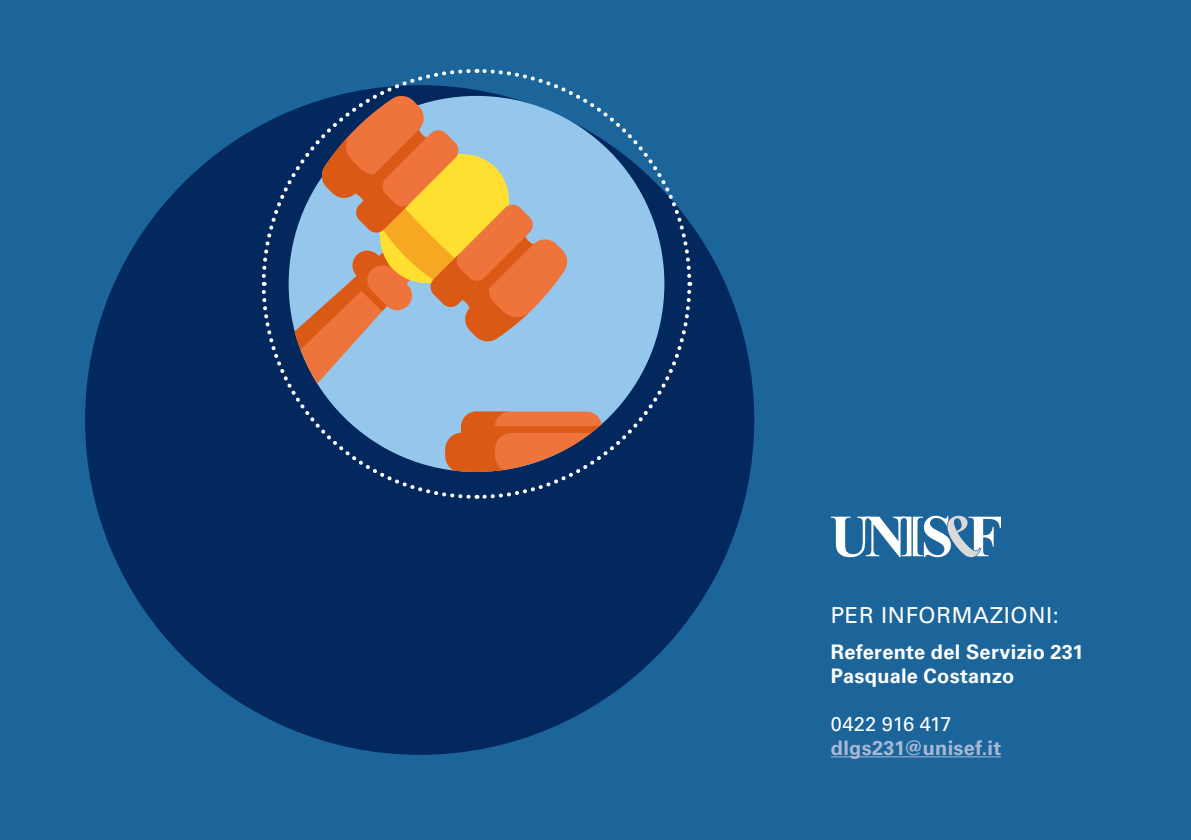
<style>
.page{position:relative;width:1191px;height:840px;background:#fff}
.page>*{position:absolute;margin:0;border:0;box-sizing:border-box;transform-origin:0 0}
.t1{font:22px "Univers LT Std";letter-spacing:.03em;color:#fff}
.t2{font:700 20px/24px "Univers LT Std";letter-spacing:.015em;color:#fff}
.t3{font:700 20px "Univers LT Std";letter-spacing:.015em;color:#a8b8d6}
.t4{font:20px "Univers LT Std";letter-spacing:-.015em;color:#fff}
</style>
<div class="page">
<div style="left:0;top:0;width:1191px;height:839px;background:#1c659b"></div>
<hr style="left:831px;top:756px;width:170px;height:1px;background:#a8b8d6">
<svg style="left:831px;top:515px;width:170px;height:42px"></svg>
<div style="left:85px;top:85px;width:669px;height:669px;background:#03285e;border-radius:50%"></div>
<svg style="left:477px;top:69px;width:216px;height:211px"></svg>
<svg style="left:260px;top:69px;width:213px;height:215px"></svg>
<svg style="left:261px;top:287px;width:215px;height:212px"></svg>
<svg style="left:480px;top:284px;width:213px;height:215px"></svg>
<div style="left:289px;top:96px;width:375px;height:375px;background:#95c7ed;border-radius:50%"></div>
<svg style="left:295px;top:94px;width:274px;height:289px"></svg>
<svg style="left:445px;top:411px;width:156px;height:60px"></svg>
<p class="t1" style="left:831px;top:602px;width:230px">PER INFORMAZIONI:</p>
<p class="t2" style="left:831px;top:639px;width:254px">Referente del Servizio 231<br>Pasquale Costanzo</p>
<p class="t4" style="left:831px;top:711px;width:122px">0422 916 417</p>
<p class="t3" style="left:831px;top:735px;width:172px">dlgs231@unisef.it</p>
</div>
